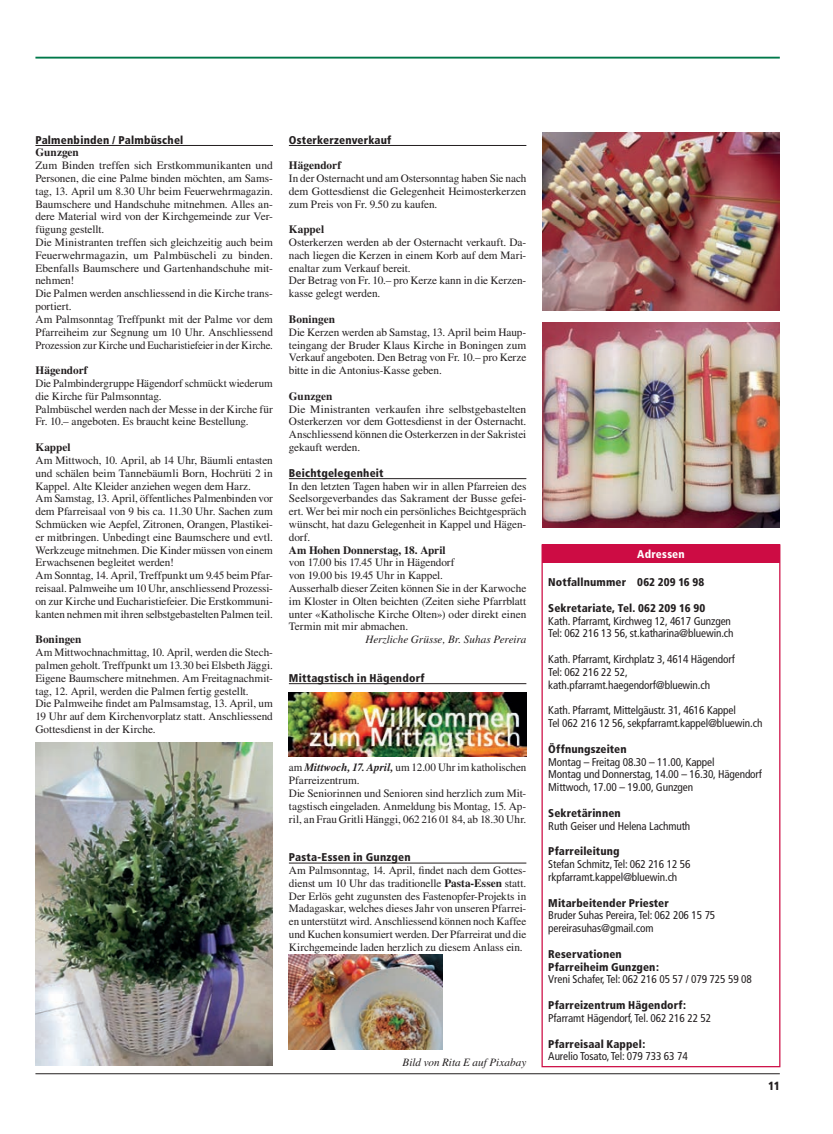
<style>
.page{position:relative;width:833px;height:1134px;background:#fff}
.page>*{position:absolute;margin:0;border:0;box-sizing:border-box;transform-origin:0 0}
.t1{font:900 condensed 11.88px "Frutiger";color:#231f20}
.t2{font:11.25px/12.8px "Times";letter-spacing:-.005em;color:#231f20}
.t3{font:condensed 11.25px/12.9px "Frutiger";letter-spacing:-.01em;color:#231f20}
.t4{font:900 condensed 11.25px/12.9px "Frutiger";letter-spacing:.01em;color:#231f20}
.t5{font:700 11.25px "Times";letter-spacing:.005em;color:#231f20}
.t6{font:italic 11.25px "Times";color:#231f20}
.t7{font:900 condensed 11.25px "Frutiger";letter-spacing:.02em;color:#fff}
.s1{font-weight:700;font-style:italic}
.s2{font-weight:700}
</style>
<div class="page">
<hr style="left:35px;top:57px;width:745px;height:2px;background:#00794a">
<hr style="left:35px;top:1073px;width:745px;height:1px;background:#231f20">
<div style="left:542px;top:544px;width:238px;height:19px;background:#cd0c44"></div>
<div style="left:541px;top:544px;width:239px;height:523px;border:1px solid #cd0c44"></div>
<hr style="left:35px;top:145px;width:238px;height:1px;background:#231f20">
<img style="left:35px;top:742px;width:238px;height:324px">
<hr style="left:289px;top:478px;width:237px;height:1px;background:#231f20">
<hr style="left:289px;top:683px;width:237px;height:1px;background:#231f20">
<hr style="left:289px;top:863px;width:237px;height:1px;background:#231f20">
<img style="left:289px;top:693px;width:237px;height:63px">
<img style="left:289px;top:955px;width:153px;height:94px">
<img style="left:542px;top:323px;width:238px;height:205px">
<hr style="left:289px;top:145px;width:237px;height:1px;background:#231f20">
<img style="left:542px;top:133px;width:238px;height:178px">
<p class="t4" style="left:35px;top:133px;width:149px">Palmenbinden / Palmbüschel</p>
<p class="t5" style="left:35px;top:146px;width:45px">Gunzgen</p>
<p class="t2" style="left:35px;top:159px;width:239px">Zum Binden treffen sich Erstkommunikanten und Personen, die eine Palme binden möchten, am Sams&shy;tag, 13. April um 8.30 Uhr beim Feuerwehrmagazin.<br>Baumschere und Handschuhe mitnehmen. Alles an&shy;dere Material wird von der Kirchgemeinde zur Ver&shy;fügung gestellt.<br>Die Ministranten treffen sich gleichzeitig auch beim Feuerwehrmagazin, um Palmbüscheli zu binden.<br>Ebenfalls Baumschere und Gartenhandschuhe mit&shy;nehmen!<br>Die Palmen werden anschliessend in die Kirche trans&shy;portiert.<br>Am Palmsonntag Treffpunkt mit der Palme vor dem Pfarreiheim zur Segnung um 10 Uhr. Anschliessend Prozession zur Kirche und Eucharistiefeier in der Kirche.</p>
<p class="t5" style="left:35px;top:364px;width:54px">Hägendorf</p>
<p class="t2" style="left:35px;top:377px;width:239px">Die Palmbindergruppe Hägendorf schmückt wiederum die Kirche für Palmsonntag.<br>Palmbüschel werden nach der Messe in der Kirche für Fr. 10.– angeboten. Es braucht keine Bestellung.</p>
<p class="t5" style="left:35px;top:441px;width:37px">Kappel</p>
<p class="t2" style="left:35px;top:454px;width:239px">Am Mittwoch, 10. April, ab 14 Uhr, Bäumli entasten und schälen beim Tannebäumli Born, Hochrüti 2 in Kappel. Alte Kleider anziehen wegen dem Harz.<br>Am Samstag, 13. April, öffentliches Palmenbinden vor dem Pfarreisaal von 9 bis ca. 11.30 Uhr. Sachen zum Schmücken wie Aepfel, Zitronen, Orangen, Plastikei&shy;er mitbringen. Unbedingt eine Baumschere und evtl.<br>Werkzeuge mitnehmen. Die Kinder müssen von einem Erwachsenen begleitet werden!<br>Am Sonntag, 14. April, Treffpunkt um 9.45 beim Pfar&shy;reisaal. Palmweihe um 10 Uhr, anschliessend Prozessi&shy;on zur Kirche und Eucharistiefeier. Die Erstkommuni&shy;kanten nehmen mit ihren selbstgebastelten Palmen teil.</p>
<p class="t5" style="left:35px;top:633px;width:48px">Boningen</p>
<p class="t2" style="left:35px;top:646px;width:239px">Am Mittwochnachmittag, 10. April, werden die Stech&shy;palmen geholt. Treffpunkt um 13.30 bei Elsbeth Jäggi.<br>Eigene Baumschere mitnehmen. Am Freitagnachmit&shy;tag, 12. April, werden die Palmen fertig gestellt.<br>Die Palmweihe findet am Palmsamstag, 13. April, um 19 Uhr auf dem Kirchenvorplatz statt. Anschliessend Gottesdienst in der Kirche.</p>
<p class="t4" style="left:289px;top:133px;width:104px">Osterkerzenverkauf</p>
<p class="t5" style="left:289px;top:159px;width:54px">Hägendorf</p>
<p class="t2" style="left:289px;top:172px;width:239px;text-align:justify">In der Osternacht und am Ostersonntag haben Sie nach dem Gottesdienst die Gelegenheit Heimosterkerzen zum Preis von Fr. 9.50 zu kaufen.</p>
<p class="t5" style="left:289px;top:223px;width:37px">Kappel</p>
<p class="t2" style="left:289px;top:236px;width:239px">Osterkerzen werden ab der Osternacht verkauft. Da&shy;nach liegen die Kerzen in einem Korb auf dem Mari&shy;enaltar zum Verkauf bereit.<br>Der Betrag von Fr. 10.– pro Kerze kann in die Kerzen&shy;kasse gelegt werden.</p>
<p class="t5" style="left:289px;top:312px;width:48px">Boningen</p>
<p class="t2" style="left:289px;top:325px;width:239px;text-align:justify">Die Kerzen werden ab Samstag, 13. April beim Haup&shy;teingang der Bruder Klaus Kirche in Boningen zum Verkauf angeboten. Den Betrag von Fr. 10.– pro Kerze bitte in die Antonius-Kasse geben.</p>
<p class="t5" style="left:289px;top:389px;width:45px">Gunzgen</p>
<p class="t2" style="left:289px;top:402px;width:239px;text-align:justify">Die Ministranten verkaufen ihre selbstgebastelten Osterkerzen vor dem Gottesdienst in der Osternacht.<br>Anschliessend können die Osterkerzen in der Sakristei gekauft werden.</p>
<p class="t4" style="left:289px;top:466px;width:96px">Beichtgelegenheit</p>
<p class="t2" style="left:289px;top:479px;width:239px;text-align:justify">In den letzten Tagen haben wir in allen Pfarreien des Seelsorgeverbandes das Sakrament der Busse gefei&shy;ert. Wer bei mir noch ein persönliches Beichtgespräch wünscht, hat dazu Gelegenheit in Kappel und Hägen&shy;dorf.</p>
<p class="t5" style="left:289px;top:543px;width:158px">Am Hohen Donnerstag, 18. April</p>
<p class="t2" style="left:289px;top:556px;width:239px">von 17.00 bis 17.45 Uhr in Hägendorf<br>von 19.00 bis 19.45 Uhr in Kappel.<br>Ausserhalb dieser Zeiten können Sie in der Karwoche im Kloster in Olten beichten (Zeiten siehe Pfarrblatt unter «Katholische Kirche Olten») oder direkt einen Termin mit mir abmachen.</p>
<p class="t6" style="left:365px;top:633px;width:162px">Herzliche Grüsse, Br. Suhas Pereira</p>
<p class="t4" style="left:289px;top:671px;width:137px">Mittagstisch in Hägendorf</p>
<p class="t2" style="left:289px;top:761px;width:239px">am <span class="s1">Mittwoch, 17. April,</span> um 12.00 Uhr im katholischen Pfarreizentrum.<br>Die Seniorinnen und Senioren sind herzlich zum Mit&shy;tagstisch eingeladen. Anmeldung bis Montag, 15. Ap&shy;ril, an Frau Gritli Hänggi, 062 216 01 84, ab 18.30 Uhr.</p>
<p class="t4" style="left:289px;top:851px;width:123px">Pasta-Essen in Gunzgen</p>
<p class="t2" style="left:289px;top:864px;width:239px;text-align:justify">Am Palmsonntag, 14. April, findet nach dem Gottes&shy;dienst um 10 Uhr das traditionelle <span class="s2">Pasta-Essen</span> statt.<br>Der Erlös geht zugunsten des Fastenopfer-Projekts in Madagaskar, welches dieses Jahr von unseren Pfarrei&shy;en unterstützt wird. Anschliessend können noch Kaffee und Kuchen konsumiert werden. Der Pfarreirat und die Kirchgemeinde laden herzlich zu diesem Anlass ein.</p>
<p class="t6" style="left:402px;top:1056px;width:125px">Bild von Rita E auf Pixabay</p>
<p class="t7" style="left:637px;top:547px;width:49px">Adressen</p>
<p class="t4" style="left:548px;top:576px;width:158px">Notfallnummer 062 209 16 98</p>
<p class="t4" style="left:548px;top:601px;width:158px">Sekretariate, Tel. 062 209 16 90</p>
<p class="t3" style="left:548px;top:614px;width:187px">Kath. Pfarramt, Kirchweg 12, 4617 Gunzgen<br>Tel: 062 216 13 56, st.katharina@bluewin.ch</p>
<p class="t3" style="left:548px;top:653px;width:188px">Kath. Pfarramt, Kirchplatz 3, 4614 Hägendorf<br>Tel: 062 216 22 52, kath.pfarramt.haegendorf@bluewin.ch</p>
<p class="t3" style="left:548px;top:704px;width:216px">Kath. Pfarramt, Mittelgäustr. 31, 4616 Kappel<br>Tel 062 216 12 56, sekpfarramt.kappel@bluewin.ch</p>
<p class="t4" style="left:548px;top:742px;width:80px">Öffnungszeiten</p>
<p class="t3" style="left:548px;top:755px;width:215px">Montag – Freitag 08.30 – 11.00, Kappel<br>Montag und Donnerstag, 14.00 – 16.30, Hägendorf<br>Mittwoch, 17.00 – 19.00, Gunzgen</p>
<p class="t4" style="left:548px;top:806px;width:74px">Sekretärinnen</p>
<p class="t3" style="left:548px;top:819px;width:144px">Ruth Geiser und Helena Lachmuth</p>
<p class="t4" style="left:548px;top:845px;width:73px">Pfarreileitung</p>
<p class="t3" style="left:548px;top:858px;width:144px">Stefan Schmitz, Tel: 062 216 12 56 rkpfarramt.kappel@bluewin.ch</p>
<p class="t4" style="left:548px;top:896px;width:122px">Mitarbeitender Priester</p>
<p class="t3" style="left:548px;top:909px;width:169px">Bruder Suhas Pereira, Tel: 062 206 15 75 pereirasuhas@gmail.com</p>
<p class="t4" style="left:548px;top:947px;width:112px">Reservationen<br>Pfarreiheim Gunzgen:</p>
<p class="t3" style="left:548px;top:973px;width:205px">Vreni Schafer, Tel: 062 216 05 57 / 079 725 59 08</p>
<p class="t4" style="left:548px;top:999px;width:139px">Pfarreizentrum Hägendorf:</p>
<p class="t3" style="left:548px;top:1012px;width:164px">Pfarramt Hägendorf, Tel. 062 216 22 52</p>
<p class="t4" style="left:548px;top:1037px;width:99px">Pfarreisaal Kappel:</p>
<p class="t3" style="left:548px;top:1050px;width:141px">Aurelio Tosato, Tel: 079 733 63 74</p>
<p class="t1" style="left:768px;top:1078px;width:13px">11</p>
</div>
